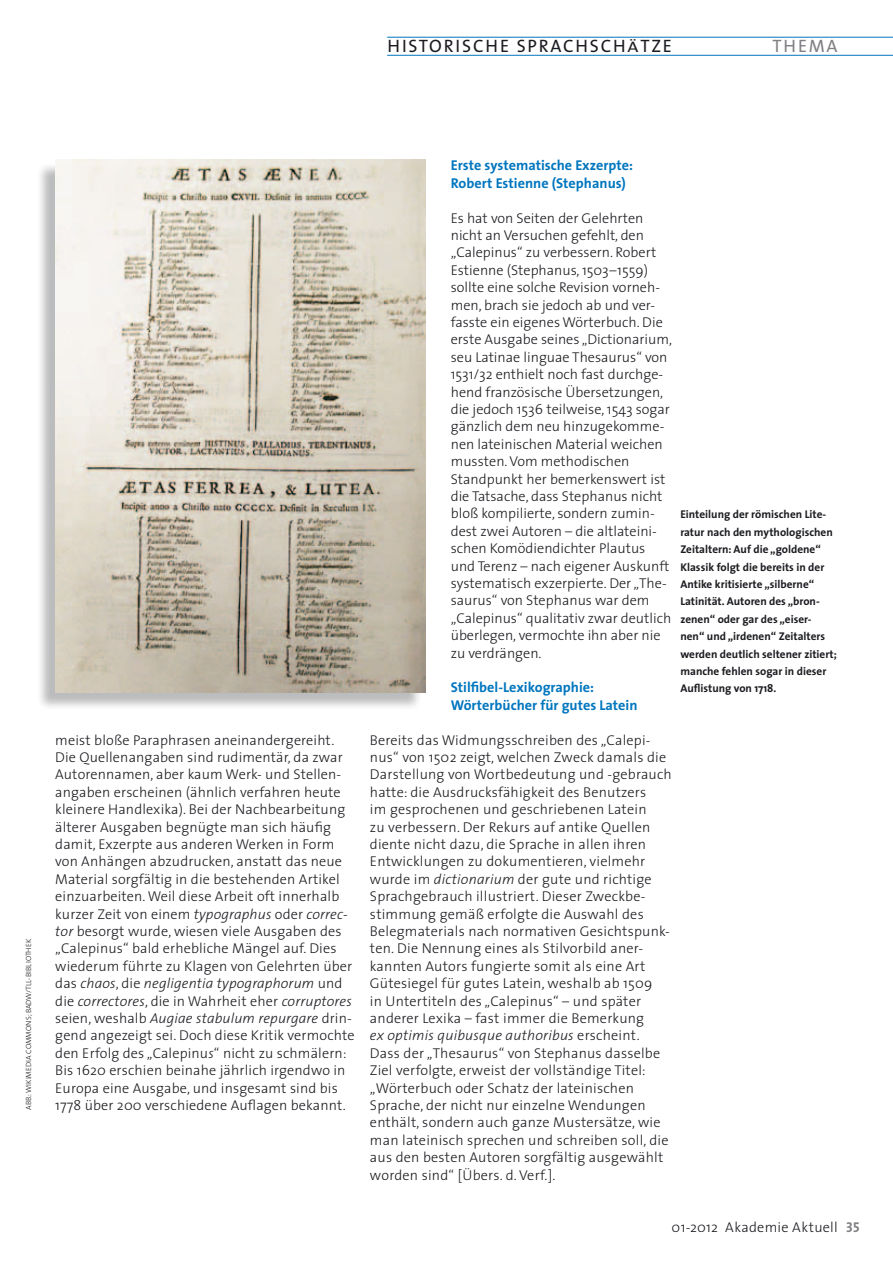
<style>
.page{position:relative;width:893px;height:1263px;background:#fff}
.page>*{position:absolute;margin:0;border:0;box-sizing:border-box;transform-origin:0 0}
.t1{font:18px "The Sans";letter-spacing:.1em;color:#1b1c20}
.t2{font:18px "The Sans";letter-spacing:.1em;color:#818084}
.t3{font:300 14.25px/17.4px "The Sans";letter-spacing:.01em;color:#1b1c20}
.t4{font:700 14.25px/17.4px "The Sans";color:#0076be}
.t5{font:700 11.25px/17.4px "The Sans";color:#1b1c20}
.t6{font:7.5px "The Sans Light Caps";color:#1b1c20}
.s1{font-size:15.3px}
.s2{font-style:italic}
.s3{font-family:"The Sans Bold Caps";font-weight:400;color:#818084}
</style>
<div class="page">
<hr style="left:387px;top:55px;width:506px;height:1px;background:#0076be">
<hr style="left:387px;top:37px;width:506px;height:1px;background:#0076be">
<div style="left:37px;top:162px;width:386px;height:549px;background:#1b1c20;opacity:.3"></div>
<img style="left:55px;top:159px;width:370px;height:533px">
<p class="t1" style="left:387px;top:31px;width:286px">H ISTORISCHE SPRACHSCH<span class="s1">Ä</span>TZE</p>
<p class="t2" style="left:772px;top:31px;width:67px">THEMA</p>
<p class="t6" style="left:22px;top:1110px;width:172px;rotate:-90deg">Abb.: Wikimedia Commons; BAdW/TLL-B ibliothek</p>
<p class="t3" style="left:55px;top:731px;width:301px">meist bloße Paraphrasen aneinandergereiht.<br>Die Quellenangaben sind rudimentär, da zwar Autorennamen, aber kaum Werk- und Stellen&shy;angaben erscheinen (ähnlich verfahren heute kleinere Handlexika). Bei der Nachbearbeitung älterer Ausgaben begnügte man sich häufig damit, Exzerpte aus anderen Werken in Form von Anhängen abzudrucken, anstatt das neue Material sorgfältig in die bestehenden Artikel einzuarbeiten. Weil diese Arbeit oft innerhalb kurzer Zeit von einem <span class="s2">typographus</span> oder <span class="s2">correc&shy;tor</span> besorgt wurde, wiesen viele Ausgaben des „Calepinus“ bald erhebliche Mängel auf. Dies wiederum führte zu Klagen von Gelehrten über das <span class="s2">chaos</span>, die <span class="s2">negligentia typographorum</span> und die <span class="s2">correctores</span>, die in Wahrheit eher <span class="s2">corruptores </span>seien, weshalb <span class="s2">Augiae stabulum repurgare</span> drin&shy;gend angezeigt sei. Doch diese Kritik vermochte den Erfolg des „Calepinu<span class="s2">s</span>“ nicht zu schmälern:<br>Bis 1620 erschien beinahe jährlich irgendwo in Europa eine Ausgabe, und insgesamt sind bis 1778 über 200 verschiedene Auflagen bekannt.</p>
<p class="t4" style="left:451px;top:156px;width:184px">Erste systematische Exzerpte:<br>Robert Estienne (Stephanus)</p>
<p class="t3" style="left:451px;top:209px;width:223px">Es hat von Seiten der Gelehrten nicht an Versuchen gefehlt, den „Calepinus“ zu verbessern. Robert Estienne (Stephanus, 1503–1559) sollte eine solche Revision vorneh&shy;men, brach sie jedoch ab und ver&shy;fasste ein eigenes Wörterbuch. Die erste Ausgabe seines „Dictionarium, seu Latinae linguae Thesaurus“ von 1531/32 enthielt noch fast durchge&shy;hend französische Übersetzungen, die jedoch 1536 teilweise, 1543 sogar gänzlich dem neu hinzugekomme&shy;nen lateinischen Material weichen mussten. Vom methodischen Standpunkt her bemerkenswert ist die Tatsache, dass Stephanus nicht bloß kompilierte, sondern zumin&shy;dest zwei Autoren – die altlateini&shy;schen Komödiendichter Plautus und Terenz – nach eigener Auskunft systematisch exzerpierte. Der „The&shy;saurus“ von Stephanus war dem „Calepinus“ qualitativ zwar deutlich überlegen, vermochte ihn aber nie zu verdrängen.</p>
<p class="t4" style="left:451px;top:678px;width:188px">Stilfibel-Lexikographie:<br>Wörterbücher für gutes Latein</p>
<p class="t3" style="left:370px;top:730px;width:303px">Bereits das Widmungsschreiben des „Calepi&shy;nus“ von 1502 zeigt, welchen Zweck damals die Darstellung von Wortbedeutung und -gebrauch hatte: die Ausdrucksfähigkeit des Benutzers<br>im gesprochenen und geschriebenen Latein<br>zu verbessern. Der Rekurs auf antike Quellen diente nicht dazu, die Sprache in allen ihren Entwicklungen zu dokumentieren, vielmehr wurde im <span class="s2">dictionarium</span> der gute und richtige Sprachgebrauch illustriert. Dieser Zweckbe&shy;stimmung gemäß erfolgte die Auswahl des Belegmaterials nach normativen Gesichtspunk&shy;ten. Die Nennung eines als Stilvorbild aner&shy;kannten Autors fungierte somit als eine Art Gütesiegel für gutes Latein, weshalb ab 1509<br>in Untertiteln des „Calepinus“ – und später anderer Lexika – fast immer die Bemerkung<br><span class="s2">ex optimis quibusque authoribus</span> erscheint.<br>Dass der „Thesaurus“ von Stephanus dasselbe Ziel verfolgte, erweist der vollständige Titel: „Wörterbuch oder Schatz der lateinischen Sprache, der nicht nur einzelne Wendungen enthält, sondern auch ganze Mustersätze, wie man lateinisch sprechen und schreiben soll, die aus den besten Autoren sorgfältig ausgewählt worden sind“ [Übers. d. Verf.].</p>
<p class="t5" style="left:680px;top:506px;width:158px">Einteilung der römischen Lite&shy;ratur nach den mythologischen<br>Zeitaltern: Auf die „goldene“<br>Klassik folgt die bereits in der<br>Antike kritisierte „silberne“<br>Latinität. Autoren des „bron&shy;zenen“ oder gar des „eiser&shy;nen“ und „irdenen“ Zeitalters werden deutlich seltener zitiert; manche fehlen sogar in dieser<br>Auflistung von 1718.</p>
<p class="t3" style="left:671px;top:1218px;width:190px">01-2012 Akademie Aktuell <span class="s3">35</span></p>
</div>
